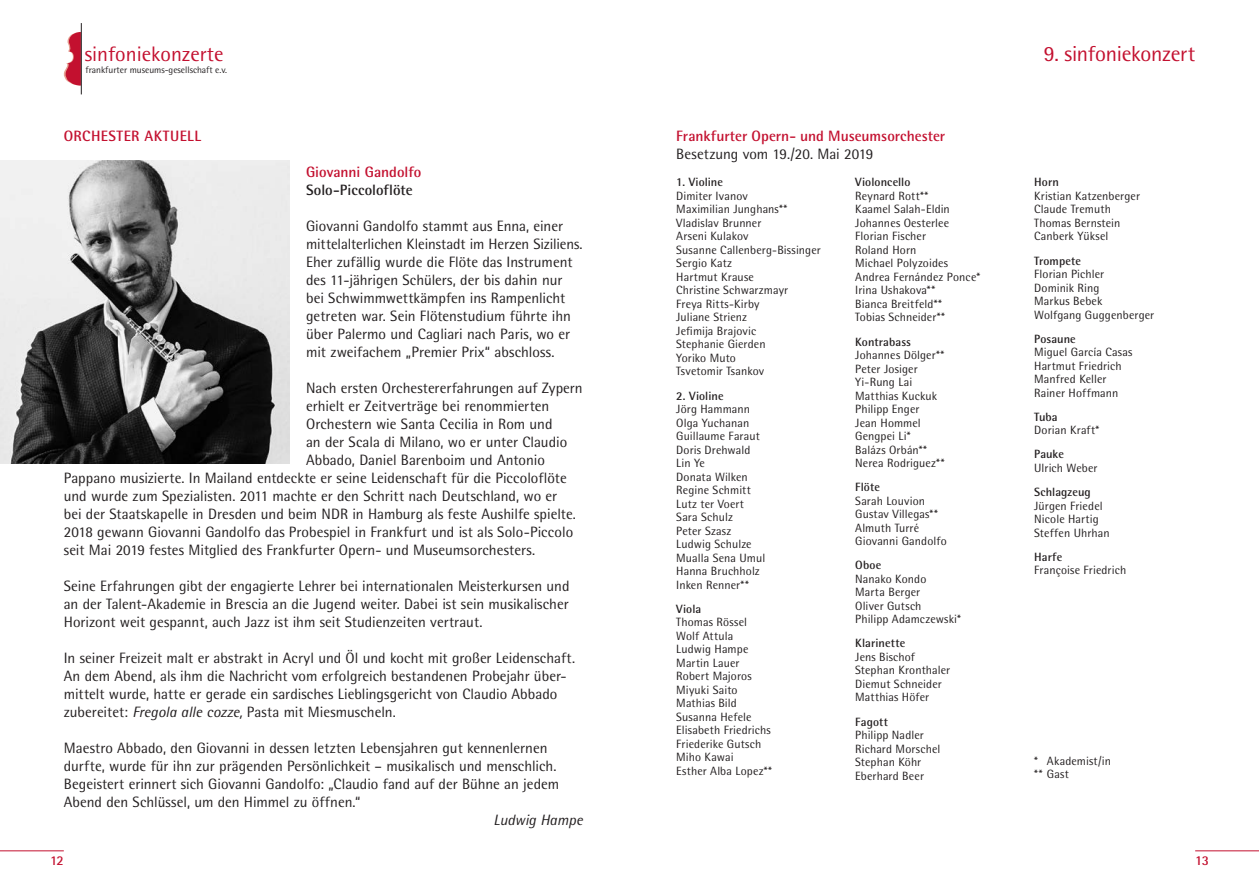
<style>
.page{position:relative;width:1259px;height:893px;background:#fff}
.page>*{position:absolute;margin:0;border:0;box-sizing:border-box;transform-origin:0 0}
.t1{font:21.75px "Rotis Semi Sans";letter-spacing:-.015em;color:#c3102f}
.t2{font:21px "Rotis Semi Sans";color:#c3102f}
.t3{font:15px/18px "Rotis Semi Sans";color:#231f20}
.t4{font:700 15px "Rotis Semi Sans";color:#c3102f}
.t5{font:700 15px "Rotis Semi Sans";color:#231f20}
.t6{font:700 15px "Rotis Semi Sans";letter-spacing:.03em;color:#c3102f}
.t7{font:italic 15px "Rotis Semi Sans";letter-spacing:-.005em;color:#231f20}
.t8{font:700 13.5px "Rotis Sans Serif";color:#c3102f}
.t9{font:700 13.5px "Rotis Semi Sans";color:#c3102f}
.t10{font:12px/13.5px "Rotis Semi Sans";letter-spacing:.01em;color:#231f20}
.t11{font:700 12px "Rotis Semi Sans";letter-spacing:.01em;color:#231f20}
.t12{font:9.45px "Rotis Semi Sans";color:#231f20}
.s1{font-style:italic}
</style>
<div class="page">
<hr style="left:0;top:850px;width:64px;height:1px;background:#c3102f">
<hr style="left:1195px;top:850px;width:64px;height:1px;background:#c3102f">
<svg style="left:64px;top:32px;width:17px;height:54px"></svg>
<hr style="left:81px;top:23px;width:1px;height:71px;background:#231f20">
<img style="left:0;top:160px;width:289px;height:303px">
<h2 class="t2" style="left:85px;top:42px;width:140px">sinfoniekonzerte</h2>
<p class="t12" style="left:86px;top:65px;width:143px">frankfurter museums-gesellschaft e.v.</p>
<p class="t6" style="left:64px;top:127px;width:139px">ORCHESTER AKTUELL</p>
<p class="t4" style="left:306px;top:163px;width:117px">Giovanni Gandolfo</p>
<p class="t5" style="left:306px;top:181px;width:108px">Solo-Piccoloflöte</p>
<p class="t3" style="left:306px;top:217px;width:278px">Giovanni Gandolfo stammt aus Enna, einer mittelalterlichen Kleinstadt im Herzen Siziliens.<br>Eher zufällig wurde die Flöte das Instrument des 11-jährigen Schülers, der bis dahin nur bei Schwimmwettkämpfen ins Rampenlicht getreten war. Sein Flötenstudium führte ihn über Palermo und Cagliari nach Paris, wo er mit zweifachem „Premier Prix“ abschloss.</p>
<p class="t3" style="left:306px;top:379px;width:278px">Nach ersten Orchestererfahrungen auf Zypern</p>
<p class="t3" style="left:306px;top:397px;width:245px">erhielt er Zeitverträge bei renommierten</p>
<p class="t3" style="left:306px;top:415px;width:248px">Orchestern wie Santa Cecilia in Rom und</p>
<p class="t3" style="left:306px;top:433px;width:263px">an der Scala di Milano, wo er unter Claudio</p>
<p class="t3" style="left:306px;top:451px;width:240px">Abbado, Daniel Barenboim und Antonio</p>
<p class="t3" style="left:64px;top:469px;width:504px">Pappano musizierte. In Mailand entdeckte er seine Leidenschaft für die Piccoloflöte</p>
<p class="t3" style="left:64px;top:487px;width:495px">und wurde zum Spezialisten. 2011 machte er den Schritt nach Deutschland, wo er</p>
<p class="t3" style="left:64px;top:505px;width:513px">bei der Staatskapelle in Dresden und beim NDR in Hamburg als feste Aushilfe spielte.</p>
<p class="t3" style="left:64px;top:523px;width:511px">2018 gewann Giovanni Gandolfo das Probespiel in Frankfurt und ist als Solo-Piccolo</p>
<p class="t3" style="left:64px;top:541px;width:473px">seit Mai 2019 festes Mitglied des Frankfurter Opern- und Museumsorchesters.</p>
<p class="t3" style="left:64px;top:577px;width:507px;text-align:justify">Seine Erfahrungen gibt der engagierte Lehrer bei internationalen Meisterkursen und an der Talent-Akademie in Brescia an die Jugend weiter. Dabei ist sein musikalischer Horizont weit gespannt, auch Jazz ist ihm seit Studienzeiten vertraut.</p>
<p class="t3" style="left:64px;top:649px;width:513px">In seiner Freizeit malt er abstrakt in Acryl und Öl und kocht mit großer Leidenschaft.<br>An dem Abend, als ihm die Nachricht vom erfolgreich bestandenen Probejahr über&shy;mittelt wurde, hatte er gerade ein sardisches Lieblingsgericht von Claudio Abbado zubereitet: <span class="s1">Fregola alle cozze,</span> Pasta mit Miesmuscheln.</p>
<p class="t3" style="left:64px;top:739px;width:497px">Maestro Abbado, den Giovanni in dessen letzten Lebensjahren gut kennenlernen durfte, wurde für ihn zur prägenden Persönlichkeit – musikalisch und menschlich.<br>Begeistert erinnert sich Giovanni Gandolfo: „Claudio fand auf der Bühne an jedem Abend den Schlüssel, um den Himmel zu öffnen.“</p>
<p class="t7" style="left:493px;top:811px;width:91px">Ludwig Hampe</p>
<p class="t4" style="left:676px;top:127px;width:270px">Frankfurter Opern- und Museumsorchester</p>
<p class="t3" style="left:676px;top:145px;width:199px">Besetzung vom 19./20. Mai 2019</p>
<p class="t11" style="left:676px;top:175px;width:48px">1. Violine</p>
<p class="t10" style="left:676px;top:189px;width:146px">Dimiter Ivanov<br>Maximilian Junghans**<br>Vladislav Brunner<br>Arseni Kulakov<br>Susanne Callenberg-Bissinger<br>Sergio Katz<br>Hartmut Krause<br>Christine Schwarzmayr<br>Freya Ritts-Kirby<br>Juliane Strienz<br>Jefimija Brajovic<br>Stephanie Gierden<br>Yoriko Muto<br>Tsvetomir Tsankov</p>
<p class="t11" style="left:676px;top:388px;width:49px">2. Violine</p>
<p class="t10" style="left:676px;top:402px;width:90px">Jörg Hammann<br>Olga Yuchanan<br>Guillaume Faraut<br>Doris Drehwald<br>Lin Ye<br>Donata Wilken<br>Regine Schmitt<br>Lutz ter Voert<br>Sara Schulz<br>Peter Szasz<br>Ludwig Schulze<br>Mualla Sena Umul<br>Hanna Bruchholz<br>Inken Renner**</p>
<p class="t11" style="left:676px;top:601px;width:27px">Viola</p>
<p class="t10" style="left:676px;top:615px;width:97px">Thomas Rössel<br>Wolf Attula<br>Ludwig Hampe<br>Martin Lauer<br>Robert Majoros<br>Miyuki Saito<br>Mathias Bild<br>Susanna Hefele<br>Elisabeth Friedrichs<br>Friederike Gutsch<br>Miho Kawai<br>Esther Alba Lopez**</p>
<p class="t11" style="left:855px;top:175px;width:57px">Violoncello</p>
<p class="t10" style="left:855px;top:189px;width:126px">Reynard Rott**<br>Kaamel Salah-Eldin<br>Johannes Oesterlee<br>Florian Fischer<br>Roland Horn<br>Michael Polyzoides<br>Andrea Fernández Ponce*<br>Irina Ushakova**<br>Bianca Breitfeld**<br>Tobias Schneider**</p>
<p class="t11" style="left:855px;top:334px;width:57px">Kontrabass</p>
<p class="t10" style="left:855px;top:348px;width:91px">Johannes Dölger**<br>Peter Josiger<br>Yi-Rung Lai<br>Matthias Kuckuk<br>Philipp Enger<br>Jean Hommel<br>Gengpei Li*<br>Balázs Orbán**<br>Nerea Rodriguez**</p>
<p class="t11" style="left:855px;top:480px;width:26px">Flöte</p>
<p class="t10" style="left:855px;top:494px;width:93px">Sarah Louvion<br>Gustav Villegas**<br>Almuth Turré<br>Giovanni Gandolfo</p>
<p class="t11" style="left:855px;top:558px;width:27px">Oboe</p>
<p class="t10" style="left:855px;top:572px;width:107px">Nanako Kondo<br>Marta Berger<br>Oliver Gutsch<br>Philipp Adamczewski*</p>
<p class="t11" style="left:855px;top:636px;width:52px">Klarinette</p>
<p class="t10" style="left:855px;top:650px;width:96px">Jens Bischof<br>Stephan Kronthaler<br>Diemut Schneider<br>Matthias Höfer</p>
<p class="t11" style="left:855px;top:714px;width:34px">Fagott</p>
<p class="t10" style="left:855px;top:728px;width:87px">Philipp Nadler<br>Richard Morschel<br>Stephan Köhr<br>Eberhard Beer</p>
<h1 class="t1" style="left:1043px;top:41px;width:153px">9. sinfoniekonzert</h1>
<p class="t11" style="left:1034px;top:175px;width:26px">Horn</p>
<p class="t10" style="left:1034px;top:189px;width:107px">Kristian Katzenberger<br>Claude Tremuth<br>Thomas Bernstein<br>Canberk Yüksel</p>
<p class="t11" style="left:1034px;top:253px;width:48px">Trompete</p>
<p class="t10" style="left:1034px;top:267px;width:121px">Florian Pichler<br>Dominik Ring<br>Markus Bebek<br>Wolfgang Guggenberger</p>
<p class="t11" style="left:1034px;top:331px;width:43px">Posaune</p>
<p class="t10" style="left:1034px;top:345px;width:100px">Miguel García Casas<br>Hartmut Friedrich<br>Manfred Keller<br>Rainer Hoffmann</p>
<p class="t11" style="left:1034px;top:409px;width:25px">Tuba</p>
<p class="t10" style="left:1034px;top:423px;width:67px">Dorian Kraft*</p>
<p class="t11" style="left:1034px;top:447px;width:31px">Pauke</p>
<p class="t10" style="left:1034px;top:461px;width:65px">Ulrich Weber</p>
<p class="t11" style="left:1034px;top:485px;width:58px">Schlagzeug</p>
<p class="t10" style="left:1034px;top:499px;width:77px">Jürgen Friedel<br>Nicole Hartig<br>Steffen Uhrhan</p>
<p class="t11" style="left:1034px;top:549px;width:30px">Harfe</p>
<p class="t10" style="left:1034px;top:563px;width:93px">Françoise Friedrich</p>
<p class="t10" style="left:1034px;top:754px;width:78px">* Akademist/in ** Gast</p>
<p class="t8" style="left:50px;top:852px;width:15px">12</p>
<p class="t9" style="left:1195px;top:852px;width:15px">13</p>
</div>
